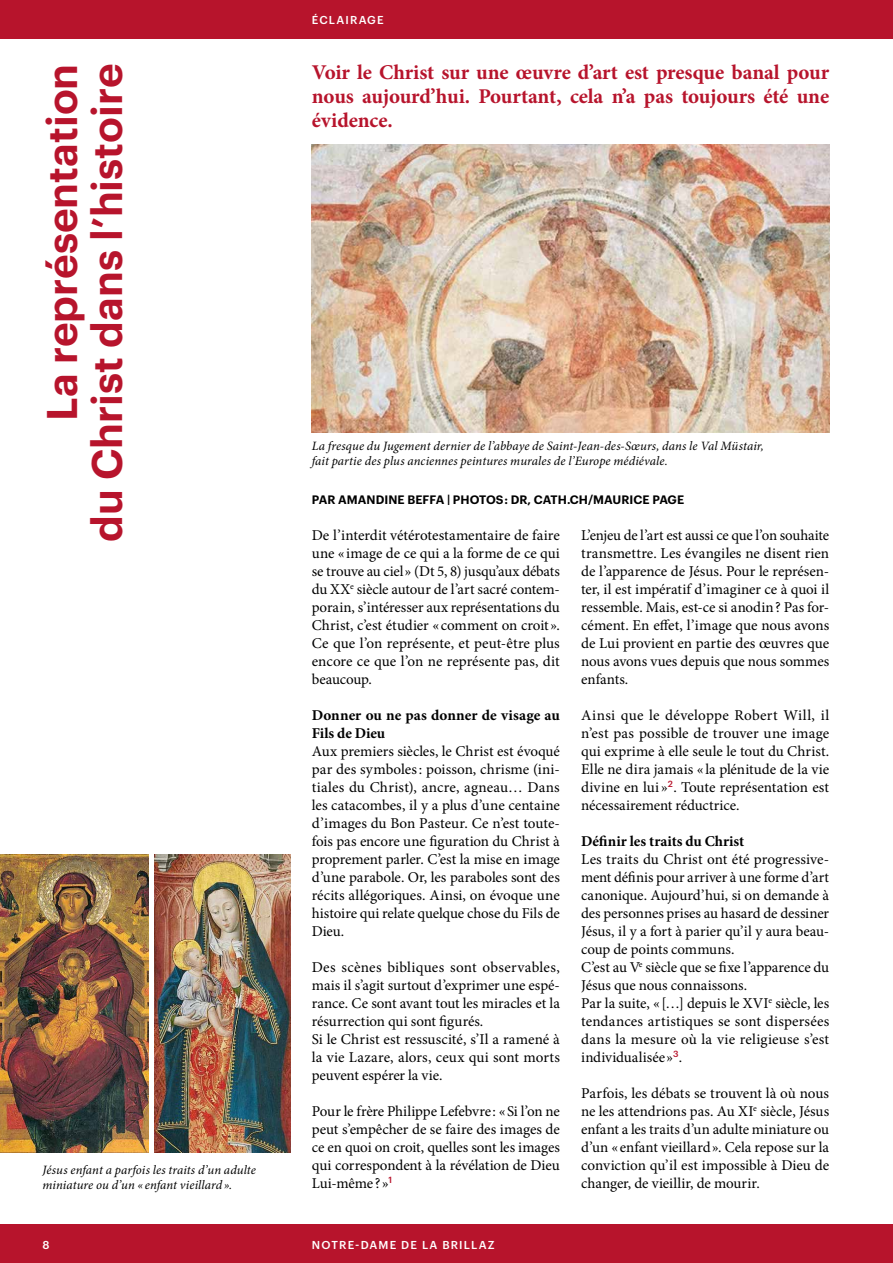
<style>
.page{position:relative;width:893px;height:1263px;background:#fff}
.page>*{position:absolute;margin:0;border:0;box-sizing:border-box;transform-origin:0 0}
.t1{font:600 42px/45px "Graphik";color:#b7142c;text-align:right}
.t2{font:700 21px/24px "Minion Pro";letter-spacing:-.005em;color:#b7142c;text-align:justify}
.t3{font:15px/18px "Minion Pro";color:#000;text-align:justify}
.t4{font:700 15px/18px "Minion Pro";color:#000}
.t5{font:italic 12.75px/15px "Minion Pro";letter-spacing:.005em;color:#000}
.t6{font:600 12px "Graphik";letter-spacing:.005em;color:#000}
.t7{font:500 11.25px "Graphik";letter-spacing:.105em;color:#fff}
</style>
<div class="page">
<div style="left:0;top:1224px;width:893px;height:39px;background:#b7142c"></div>
<div style="left:0;top:0;width:893px;height:38px;background:#b7142c"></div>
<img style="left:312px;top:144px;width:517px;height:288px">
<img style="left:0;top:854px;width:149px;height:298px">
<img style="left:154px;top:854px;width:137px;height:298px">
<p class="t7" style="left:312px;top:12px;width:73px">ÉCLAIRAGE</p>
<h1 class="t1" style="left:36px;top:542px;width:480px;rotate:-90deg">La représentation<br>du Christ dans l’histoire</h1>
<h2 class="t2" style="left:312px;top:60px;width:519px">Voir le Christ sur une œuvre d’art est presque banal pour nous aujourd’hui. Pourtant, cela n’a pas toujours été une évidence.</h2>
<p class="t5" style="left:312px;top:438px;width:454px">La fresque du Jugement dernier de l’abbaye de Saint-Jean-des-Sœurs, dans le Val Müstair, fait partie des plus anciennes peintures murales de l’Europe médiévale.</p>
<p class="t6" style="left:312px;top:490px;width:374px">PAR AMANDINE BEFFA | PHOTOS : DR, CATH.CH/MAURICE PAGE</p>
<p class="t3" style="left:312px;top:526px;width:250px">De l’interdit vétérotestamentaire de faire une «image de ce qui a la forme de ce qui se trouve au ciel» (Dt 5, 8) jusqu’aux débats du XX<sup>e</sup> siècle autour de l’art sacré contem&shy;porain, s’intéresser aux représentations du Christ, c’est étudier «comment on croit».<br>Ce que l’on représente, et peut-être plus encore ce que l’on ne représente pas, dit beaucoup.</p>
<p class="t4" style="left:312px;top:706px;width:250px">Donner ou ne pas donner de visage au<br>Fils de Dieu</p>
<p class="t3" style="left:312px;top:742px;width:250px">Aux premiers siècles, le Christ est évoqué par des symboles: poisson, chrisme (ini&shy;tiales du Christ), ancre, agneau… Dans les catacombes, il y a plus d’une centaine d’images du Bon Pasteur. Ce n’est toute&shy;fois pas encore une figuration du Christ à proprement parler. C’est la mise en image d’une parabole. Or, les paraboles sont des récits allégoriques. Ainsi, on évoque une histoire qui relate quelque chose du Fils de Dieu.</p>
<p class="t3" style="left:312px;top:958px;width:250px;text-align:left">Des scènes bibliques sont observables, mais il s’agit surtout d’exprimer une espé&shy;rance. Ce sont avant tout les miracles et la résurrection qui sont figurés.<br>Si le Christ est ressuscité, s’Il a ramené à la vie Lazare, alors, ceux qui sont morts peuvent espérer la vie.</p>
<p class="t3" style="left:312px;top:1102px;width:250px">Pour le frère Philippe Lefebvre: «Si l’on ne peut s’empêcher de se faire des images de ce en quoi on croit, quelles sont les images qui correspondent à la révélation de Dieu Lui-même?»<sup>1</sup></p>
<p class="t3" style="left:581px;top:526px;width:250px">L’enjeu de l’art est aussi ce que l’on souhaite transmettre. Les évangiles ne disent rien de l’apparence de Jésus. Pour le représen&shy;ter, il est impératif d’imaginer ce à quoi il ressemble. Mais, est-ce si anodin? Pas for&shy;cément. En effet, l’image que nous avons de Lui provient en partie des œuvres que nous avons vues depuis que nous sommes enfants.</p>
<p class="t3" style="left:581px;top:706px;width:250px">Ainsi que le développe Robert Will, il n’est pas possible de trouver une image qui exprime à elle seule le tout du Christ.<br>Elle ne dira jamais « la plénitude de la vie divine en lui »<sup>2</sup>. Toute représentation est nécessairement réductrice.</p>
<p class="t4" style="left:581px;top:832px;width:165px">Définir les traits du Christ</p>
<p class="t3" style="left:581px;top:850px;width:250px;text-align:left">Les traits du Christ ont été progressive&shy;ment définis pour arriver à une forme d’art canonique. Aujourd’hui, si on demande à des personnes prises au hasard de dessiner Jésus, il y a fort à parier qu’il y aura beau&shy;coup de points communs.<br>C’est au V<sup>e</sup> siècle que se fixe l’apparence du Jésus que nous connaissons.<br>Par la suite, «[…] depuis le XVI<sup>e</sup> siècle, les tendances artistiques se sont dispersées dans la mesure où la vie religieuse s’est individualisée»<sup>3</sup>.</p>
<p class="t3" style="left:581px;top:1084px;width:250px">Parfois, les débats se trouvent là où nous ne les attendrions pas. Au XI<sup>e</sup> siècle, Jésus enfant a les traits d’un adulte miniature ou d’un «enfant vieillard». Cela repose sur la conviction qu’il est impossible à Dieu de changer, de vieillir, de mourir.</p>
<p class="t5" style="left:43px;top:1162px;width:215px">Jésus enfant a parfois les traits d’un adulte miniature ou d’un « enfant vieillard».</p>
<p class="t7" style="left:43px;top:1236px;width:9px">8</p>
<p class="t7" style="left:312px;top:1236px;width:184px">NOTRE-DAME DE LA BRILLAZ</p>
</div>
